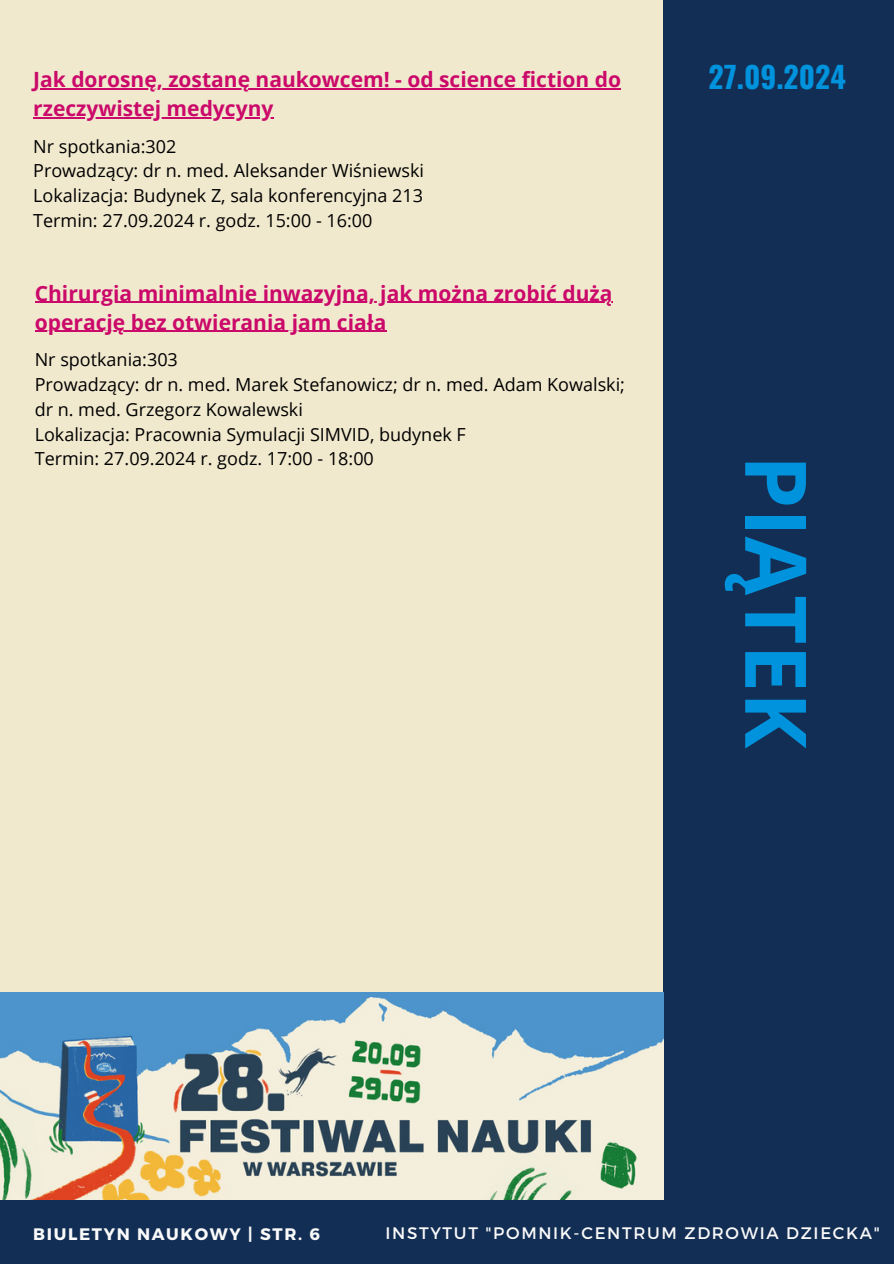
<style>
.page{position:relative;width:894px;height:1264px;background:#fff}
.page>*{position:absolute;margin:0;border:0;box-sizing:border-box;transform-origin:0 0}
.t1{font:700 85.05px "Open Sans";color:#0093dd}
.t2{font:700 29.7px "Oswald";color:#0093dd}
.t3{font:700 21px "Open Sans";color:#cb096a}
.t4{font:18px/24.8px "Open Sans";color:#000}
.t5{font:16.65px "Montserrat";letter-spacing:.1em;color:#fafafa}
.t6{font:700 16.65px "Montserrat";letter-spacing:.1em;color:#fafafa}
</style>
<div class="page">
<div style="left:0;top:0;width:893px;height:1263px;background:#f1e9ce"></div>
<div style="left:663px;top:0;width:230px;height:1199px;background:#132e54"></div>
<div style="left:0;top:1199px;width:893px;height:64px;background:#132e54"></div>
<img style="left:0;top:992px;width:663px;height:207px">
<hr style="left:33px;top:88px;width:588px;height:1px;background:#cb096a">
<hr style="left:33px;top:117px;width:240px;height:1px;background:#cb096a">
<hr style="left:35px;top:302px;width:577px;height:1px;background:#cb096a">
<hr style="left:35px;top:331px;width:351px;height:1px;background:#cb096a">
<p class="t3" style="left:33px;top:64px;width:589px">Jak dorosnę, zostanę naukowcem! - od science fiction do</p>
<p class="t3" style="left:33px;top:94px;width:241px">rzeczywistej medycyny</p>
<p class="t4" style="left:33px;top:133px;width:145px">Nr spotkania:302</p>
<h3 class="t4" style="left:33px;top:158px;width:392px">Prowadzący: dr n. med. Aleksander Wiśniewski</h3>
<p class="t4" style="left:33px;top:183px;width:391px">Lokalizacja: Budynek Z, sala konferencyjna 213</p>
<p class="t4" style="left:33px;top:207px;width:340px">Termin: 27.09.2024 r. godz. 15:00 - 16:00</p>
<p class="t3" style="left:35px;top:278px;width:579px">Chirurgia minimalnie inwazyjna, jak można zrobić dużą</p>
<p class="t3" style="left:35px;top:307px;width:353px">operację bez otwierania jam ciała</p>
<p class="t4" style="left:35px;top:347px;width:145px">Nr spotkania:303</p>
<p class="t4" style="left:35px;top:372px;width:591px">Prowadzący: dr n. med. Marek Stefanowicz; dr n. med. Adam Kowalski; dr n. med. Grzegorz Kowalewski</p>
<h4 class="t4" style="left:35px;top:421px;width:432px">Lokalizacja: Pracownia Symulacji SIMVID, budynek F</h4>
<h5 class="t4" style="left:35px;top:446px;width:340px">Termin: 27.09.2024 r. godz. 17:00 - 18:00</h5>
<h3 class="t2" style="left:708px;top:53px;width:139px">27.09.2024</h3>
<p class="t1" style="left:835px;top:455px;width:295px;rotate:90deg">PIĄTEK</p>
<h1 class="t6" style="left:33px;top:1222px;width:288px">BIULETYN NAUKOWY | STR. 6</h1>
<h2 class="t5" style="left:385px;top:1222px;width:495px">INSTYTUT "POMNIK-CENTRUM ZDROWIA DZIECKA"</h2>
</div>
